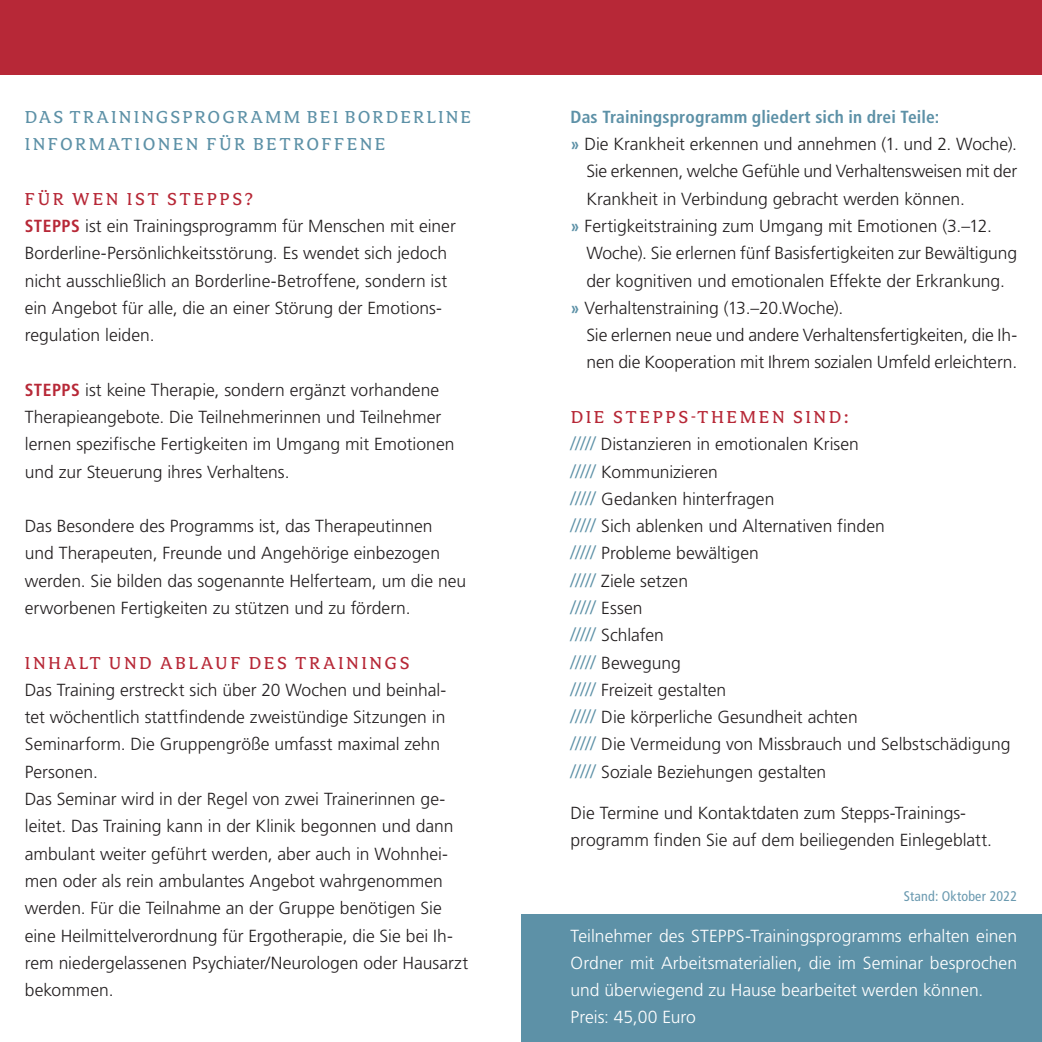
<style>
.page{position:relative;width:1042px;height:1042px;background:#fff}
.page>*{position:absolute;margin:0;border:0;box-sizing:border-box;transform-origin:0 0}
.t1{font:19.25px "Avance OT";letter-spacing:.135em;color:#b72837}
.t2{font:19.25px/27.3px "Avance OT";letter-spacing:.115em;color:#5d91a7}
.t3{font:300 19.25px "Frutiger LT Std";color:#5d91a7}
.t4{font:300 17.5px/27.3px "Frutiger LT Std";letter-spacing:-.005em;color:#231f20}
.t5{font:300 17.5px/27.3px "Frutiger LT Std";color:#fff}
.t6{font:700 condensed 17.5px "Frutiger LT Std";letter-spacing:.01em;color:#5d91a7}
.t7{font:condensed 14px "Frutiger LT Std";letter-spacing:.015em;color:#6b9ab0}
.s1{font-weight:700;font-stretch:condensed;color:#b72837}
.s2{font-weight:700;font-stretch:condensed;color:#5d91a7}
.s3{font-size:19.25px;color:#5d91a7}
.s4{font-size:17.5px;color:#231f20}
</style>
<div class="page">
<div style="left:521px;top:914px;width:521px;height:128px;background:#5d91a7"></div>
<div style="left:0;top:0;width:1042px;height:74px;background:#b72837"></div>
<p class="t2" style="left:25px;top:104px;width:448px">DAS TRAININGSPROGRAMM BEI BORDERLINE<br>INFORMATIONEN FÜR BETROFFENE</p>
<p class="t1" style="left:25px;top:189px;width:230px">FÜR WEN IST STEPPS?</p>
<p class="t4" style="left:25px;top:212px;width:432px"><span class="s1">STEPPS</span> ist ein Trainingsprogramm für Menschen mit einer Borderline-Persönlichkeitsstörung. Es wendet sich jedoch nicht ausschließlich an Borderline-Betroffene, sondern ist ein Angebot für alle, die an einer Störung der Emotions&shy;regulation leiden.</p>
<p class="t4" style="left:25px;top:376px;width:431px"><span class="s1">STEPPS</span> ist keine Therapie, sondern ergänzt vorhandene Therapieangebote. Die Teilnehmerinnen und Teilnehmer lernen spezifische Fertigkeiten im Umgang mit Emotionen und zur Steuerung ihres Verhaltens.</p>
<p class="t4" style="left:25px;top:513px;width:443px">Das Besondere des Programms ist, das Therapeutinnen<br>und Therapeuten, Freunde und Angehörige einbezogen werden. Sie bilden das sogenannte Helferteam, um die neu erworbenen Fertigkeiten zu stützen und zu fördern.</p>
<p class="t1" style="left:25px;top:653px;width:386px">INHALT UND ABLAUF DES TRAININGS</p>
<p class="t4" style="left:25px;top:676px;width:445px">Das Training erstreckt sich über 20 Wochen und beinhal&shy;tet wöchentlich stattfindende zweistündige Sitzungen in Seminarform. Die Gruppengröße umfasst maximal zehn Personen.<br>Das Seminar wird in der Regel von zwei Trainerinnen ge&shy;leitet. Das Training kann in der Klinik begonnen und dann ambulant weiter geführt werden, aber auch in Wohnhei&shy;men oder als rein ambulantes Angebot wahrgenommen werden. Für die Teilnahme an der Gruppe benötigen Sie eine Heilmittelverordnung für Ergotherapie, die Sie bei Ih&shy;rem niedergelassenen Psychiater/Neurologen oder Hausarzt bekommen.</p>
<p class="t6" style="left:570px;top:106px;width:370px">Das Trainingsprogramm gliedert sich in drei Teile:</p>
<p class="t4" style="left:570px;top:131px;width:448px"><span class="s2">»</span> Die Krankheit erkennen und annehmen (1. und 2. Woche).</p>
<p class="t4" style="left:586px;top:158px;width:432px">Sie erkennen, welche Gefühle und Verhaltensweisen mit der</p>
<p class="t4" style="left:586px;top:185px;width:380px">Krankheit in Verbindung gebracht werden können.</p>
<p class="t4" style="left:570px;top:212px;width:423px"><span class="s2">»</span> Fertigkeitstraining zum Umgang mit Emotionen (3.–12.</p>
<p class="t4" style="left:586px;top:240px;width:432px">Woche). Sie erlernen fünf Basisfertigkeiten zur Bewältigung</p>
<p class="t4" style="left:586px;top:267px;width:420px">der kognitiven und emotionalen Effekte der Erkrankung.</p>
<p class="t4" style="left:570px;top:294px;width:274px"><span class="s2">»</span> Verhaltenstraining (13.–20.Woche).</p>
<p class="t4" style="left:586px;top:322px;width:432px">Sie erlernen neue und andere Verhaltensfertigkeiten, die Ih-</p>
<p class="t4" style="left:586px;top:349px;width:432px">nen die Kooperation mit Ihrem sozialen Umfeld erleichtern.</p>
<p class="t1" style="left:571px;top:407px;width:280px">DIE STEPPS-THEMEN SIND:</p>
<p class="t4" style="left:570px;top:431px;width:316px"><span class="s3">/////</span> Distanzieren in emotionalen Krisen <span class="s3">/////</span> Kommunizieren<br><span class="s3">/////</span> Gedanken hinterfragen<br><span class="s3">/////</span> Sich ablenken und Alternativen finden <span class="s3">/////</span> Probleme bewältigen<br><span class="s3">/////</span> Ziele setzen</p>
<p class="t3" style="left:570px;top:596px;width:73px">///// <span class="s4">Essen</span></p>
<p class="t4" style="left:570px;top:622px;width:441px"><span class="s3">/////</span> Schlafen<br><span class="s3">/////</span> Bewegung<br><span class="s3">/////</span> Freizeit gestalten<br><span class="s3">/////</span> Die körperliche Gesundheit achten<br><span class="s3">/////</span> Die Vermeidung von Missbrauch und Selbstschädigung <span class="s3">/////</span> Soziale Beziehungen gestalten</p>
<p class="t4" style="left:570px;top:799px;width:423px">Die Termine und Kontaktdaten zum Stepps-Trainings&shy;programm finden Sie auf dem beiliegenden Einlegeblatt.</p>
<p class="t7" style="left:904px;top:888px;width:115px">Stand: Oktober 2022</p>
<p class="t5" style="left:570px;top:922px;width:448px">Teilnehmer des STEPPS-Trainingsprogramms erhalten einen Ordner mit Arbeitsmaterialien, die im Seminar besprochen und überwiegend zu Hause bearbeitet werden können.<br>Preis: 45,00 Euro</p>
</div>
